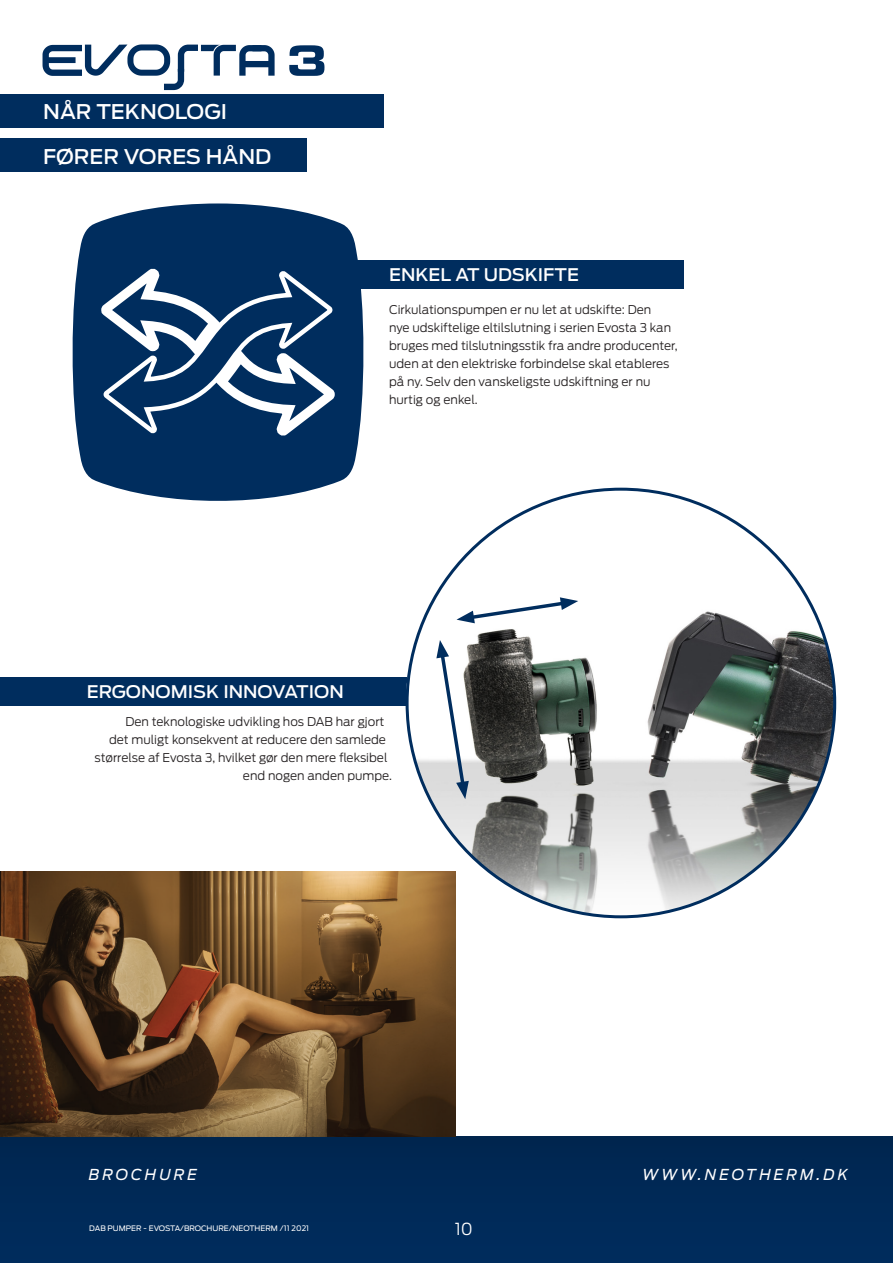
<style>
.page{position:relative;width:893px;height:1263px;background:#fff}
.page>*{position:absolute;margin:0;border:0;box-sizing:border-box;transform-origin:0 0}
.t1{font:500 20.1px "Antenna";color:#fff;scale:1.04 1}
.t2{font:500 17.25px "Antenna";color:#fff;scale:1.04 1}
.t3{font:300 16.5px "Antenna";color:#fff}
.t4{font:italic 15px "Antenna";letter-spacing:.2em;color:#fff}
.t5{font:300 12px/18px "Antenna";color:#231f20}
.t6{font:7.5px "Antenna";color:#fff}
</style>
<div class="page">
<div style="left:0;top:1137px;width:892px;height:126px;background:#002957"></div>
<svg style="left:892px;top:1137px;width:1px;height:126px"></svg>
<div style="left:0;top:94px;width:383px;height:33px;background:#002d5e"></div>
<div style="left:0;top:139px;width:307px;height:33px;background:#002d5e"></div>
<div style="left:352px;top:260px;width:332px;height:28px;background:#002d5e"></div>
<div style="left:0;top:677px;width:612px;height:28px;background:#002d5e"></div>
<svg style="left:75px;top:203px;width:286px;height:298px"></svg>
<svg style="left:93px;top:260px;width:250px;height:184px"></svg>
<img style="left:0;top:871px;width:455px;height:266px">
<svg style="left:43px;top:44px;width:232px;height:46px"></svg>
<svg style="left:289px;top:45px;width:35px;height:31px"></svg>
<img style="left:406px;top:487px;width:429px;height:430px;border-radius:215px">
<svg style="left:436px;top:640px;width:33px;height:159px"></svg>
<svg style="left:456px;top:597px;width:122px;height:26px"></svg>
<p class="t1" style="left:43px;top:100px;width:178px">NÅR TEKNOLOGI</p>
<p class="t1" style="left:43px;top:144px;width:221px">FØRER VORES HÅND</p>
<p class="t2" style="left:389px;top:264px;width:184px">ENKEL AT UDSKIFTE</p>
<p class="t5" style="left:389px;top:300px;width:290px">Cirkulationspumpen er nu let at udskifte: Den<br>nye udskiftelige eltilslutning i serien Evosta 3 kan bruges med tilslutningsstik fra andre producenter, uden at den elektriske forbindelse skal etableres på ny. Selv den vanskeligste udskiftning er nu hurtig og enkel.</p>
<p class="t2" style="left:87px;top:682px;width:249px">ERGONOMISK INNOVATION</p>
<p class="t5" style="left:125px;top:713px;width:261px">Den teknologiske udvikling hos DAB har gjort</p>
<p class="t5" style="left:109px;top:731px;width:278px">det muligt konsekvent at reducere den samlede</p>
<p class="t5" style="left:95px;top:749px;width:294px">størrelse af Evosta 3, hvilket gør den mere fleksibel</p>
<p class="t5" style="left:243px;top:767px;width:151px">end nogen anden pumpe.</p>
<p class="t4" style="left:89px;top:1166px;width:110px">BROCHURE</p>
<p class="t4" style="left:642px;top:1166px;width:207px">WWW.NEOTHERM.DK</p>
<p class="t6" style="left:89px;top:1224px;width:221px">DAB PUMPER - EVOSTA/BROCHURE/NEOTHERM /11 2021</p>
<h3 class="t3" style="left:455px;top:1219px;width:20px">10</h3>
</div>
